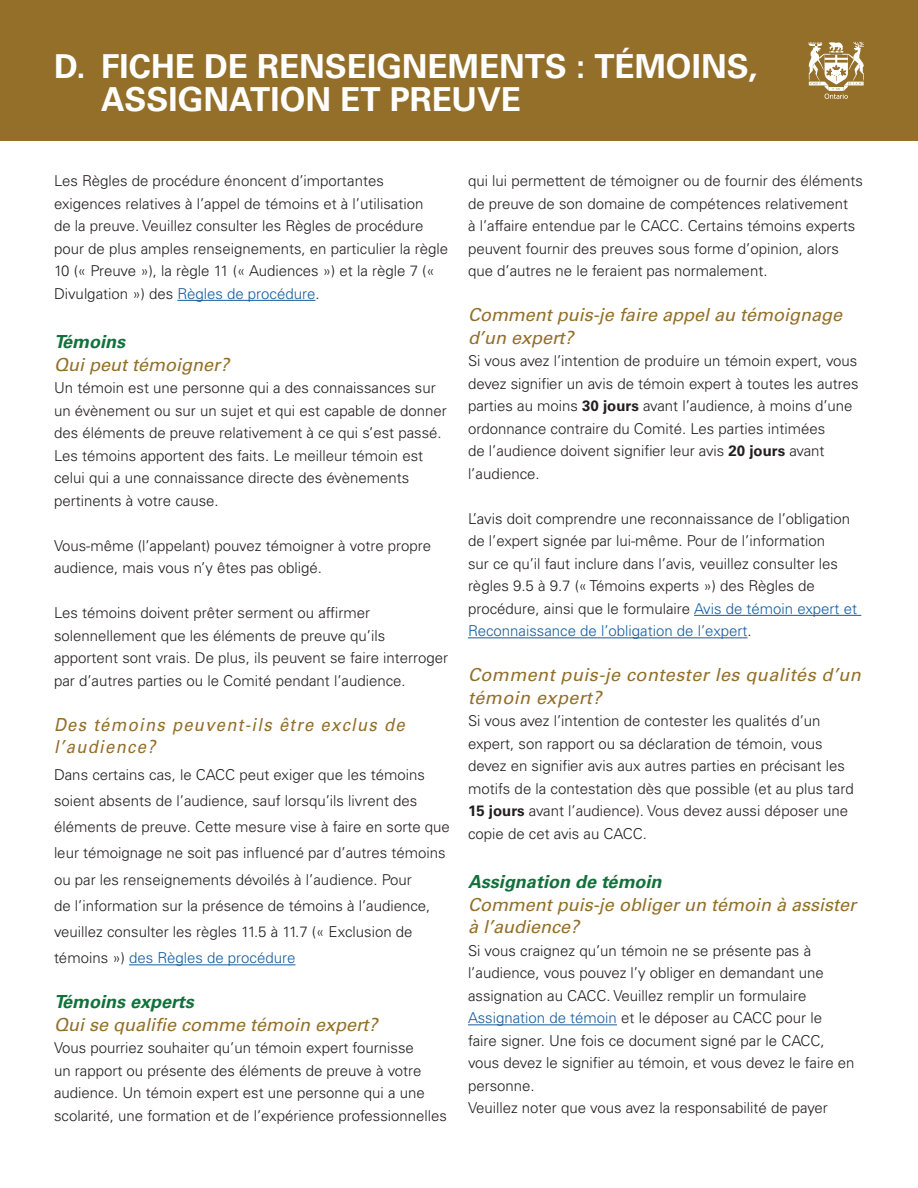
<style>
.page{position:relative;width:918px;height:1188px;background:#fff}
.page>*{position:absolute;margin:0;border:0;box-sizing:border-box;transform-origin:0 0}
.t1{font:700 33px/33px "Univers LT Std";color:#fff}
.t2{font:italic 18px/22.5px "Univers LT Std";color:#936f2a}
.t3{font:italic 18px/22.5px "Univers LT Std";letter-spacing:.025em;color:#936f2a}
.t4{font:italic 18px/22.5px "Univers LT Std";letter-spacing:.08em;color:#936f2a;scale:.92 1}
.t5{font:italic 700 18px "Univers LT Std";color:#12713b}
.t6{font:300 15px/22.5px "Univers LT Std";color:#231f20}
.s1{color:#175d9e}
.s2{font-weight:700}
</style>
<div class="page">
<div style="left:0;top:0;width:918px;height:141px;background:#936f2a"></div>
<svg style="left:809px;top:42px;width:55px;height:57px"></svg>
<hr style="left:177px;top:300px;width:138px;height:1px;background:#175d9e">
<hr style="left:129px;top:964px;width:166px;height:1px;background:#175d9e">
<hr style="left:694px;top:615px;width:167px;height:1px;background:#175d9e">
<hr style="left:468px;top:637px;width:280px;height:1px;background:#175d9e">
<hr style="left:468px;top:1024px;width:149px;height:1px;background:#175d9e">
<h1 class="t1" style="left:101px;top:50px;width:657px;text-indent:-47px">D. FICHE DE RENSEIGNEMENTS : TÉMOINS,<br>ASSIGNATION ET PREUVE</h1>
<p class="t6" style="left:54px;top:170px;width:396px">Les Règles de procédure énoncent d’importantes exigences relatives à l’appel de témoins et à l’utilisation<br>de la preuve. Veuillez consulter les Règles de procédure pour de plus amples renseignements, en particulier la règle 10 (« Preuve »), la règle 11 (« Audiences ») et la règle 7 (« Divulgation ») des <span class="s1">Règles de procédure</span>.</p>
<p class="t5" style="left:54px;top:331px;width:73px">Témoins</p>
<p class="t2" style="left:54px;top:354px;width:177px">Qui peut témoigner?</p>
<p class="t6" style="left:54px;top:377px;width:394px">Un témoin est une personne qui a des connaissances sur un évènement ou sur un sujet et qui est capable de donner des éléments de preuve relativement à ce qui s’est passé.<br>Les témoins apportent des faits. Le meilleur témoin est celui qui a une connaissance directe des évènements pertinents à votre cause.</p>
<p class="t6" style="left:54px;top:534px;width:379px">Vous-même (l’appelant) pouvez témoigner à votre propre audience, mais vous n’y êtes pas obligé.</p>
<p class="t6" style="left:54px;top:602px;width:396px">Les témoins doivent prêter serment ou affirmer solennellement que les éléments de preuve qu’ils apportent sont vrais. De plus, ils peuvent se faire interroger par d’autres parties ou le Comité pendant l’audience.</p>
<p class="t4" style="left:54px;top:714px;width:383px">Des témoins peuvent-ils être exclus de l’audience?</p>
<p class="t6" style="left:54px;top:761px;width:397px;line-height:26.2px">Dans certains cas, le CACC peut exiger que les témoins soient absents de l’audience, sauf lorsqu’ils livrent des éléments de preuve. Cette mesure vise à faire en sorte que leur témoignage ne soit pas influencé par d’autres témoins ou par les renseignements dévoilés à l’audience. Pour<br>de l’information sur la présence de témoins à l’audience, veuillez consulter les règles 11.5 à 11.7 (« Exclusion de témoins ») <span class="s1">des Règles de procédure</span></p>
<p class="t5" style="left:54px;top:991px;width:141px">Témoins experts</p>
<p class="t2" style="left:54px;top:1014px;width:325px">Qui se qualifie comme témoin expert?</p>
<p class="t6" style="left:54px;top:1037px;width:395px">Vous pourriez souhaiter qu’un témoin expert fournisse<br>un rapport ou présente des éléments de preuve à votre audience. Un témoin expert est une personne qui a une scolarité, une formation et de l’expérience professionnelles</p>
<p class="t6" style="left:468px;top:170px;width:396px">qui lui permettent de témoigner ou de fournir des éléments de preuve de son domaine de compétences relativement<br>à l’affaire entendue par le CACC. Certains témoins experts peuvent fournir des preuves sous forme d’opinion, alors que d’autres ne le feraient pas normalement.</p>
<p class="t2" style="left:468px;top:304px;width:376px">Comment puis-je faire appel au témoignage d’un expert?</p>
<p class="t6" style="left:468px;top:350px;width:392px">Si vous avez l’intention de produire un témoin expert, vous devez signifier un avis de témoin expert à toutes les autres parties au moins <span class="s2">30 jours</span> avant l’audience, à moins d’une ordonnance contraire du Comité. Les parties intimées<br>de l’audience doivent signifier leur avis <span class="s2">20 jours</span> avant l’audience.</p>
<p class="t6" style="left:468px;top:507px;width:391px">L’avis doit comprendre une reconnaissance de l’obligation de l’expert signée par lui-même. Pour de l’information<br>sur ce qu’il faut inclure dans l’avis, veuillez consulter les règles 9.5 à 9.7 (« Témoins experts ») des Règles de procédure, ainsi que le formulaire <span class="s1">Avis de témoin expert et Reconnaissance de l’obligation de l’expert</span>.</p>
<p class="t3" style="left:468px;top:664px;width:394px">Comment puis-je contester les qualités d’un témoin expert?</p>
<p class="t6" style="left:468px;top:710px;width:387px">Si vous avez l’intention de contester les qualités d’un expert, son rapport ou sa déclaration de témoin, vous devez en signifier avis aux autres parties en précisant les motifs de la contestation dès que possible (et au plus tard <span class="s2">15 jours</span> avant l’audience). Vous devez aussi déposer une copie de cet avis au CACC.</p>
<p class="t5" style="left:468px;top:871px;width:195px">Assignation de témoin</p>
<p class="t2" style="left:468px;top:894px;width:390px">Comment puis-je obliger un témoin à assister à l’audience?</p>
<p class="t6" style="left:468px;top:939px;width:388px">Si vous craignez qu’un témoin ne se présente pas à l’audience, vous pouvez l’y obliger en demandant une assignation au CACC. Veuillez remplir un formulaire <span class="s1">Assignation de témoin</span> et le déposer au CACC pour le faire signer. Une fois ce document signé par le CACC, vous devez le signifier au témoin, et vous devez le faire en personne.<br>Veuillez noter que vous avez la responsabilité de payer</p>
</div>
